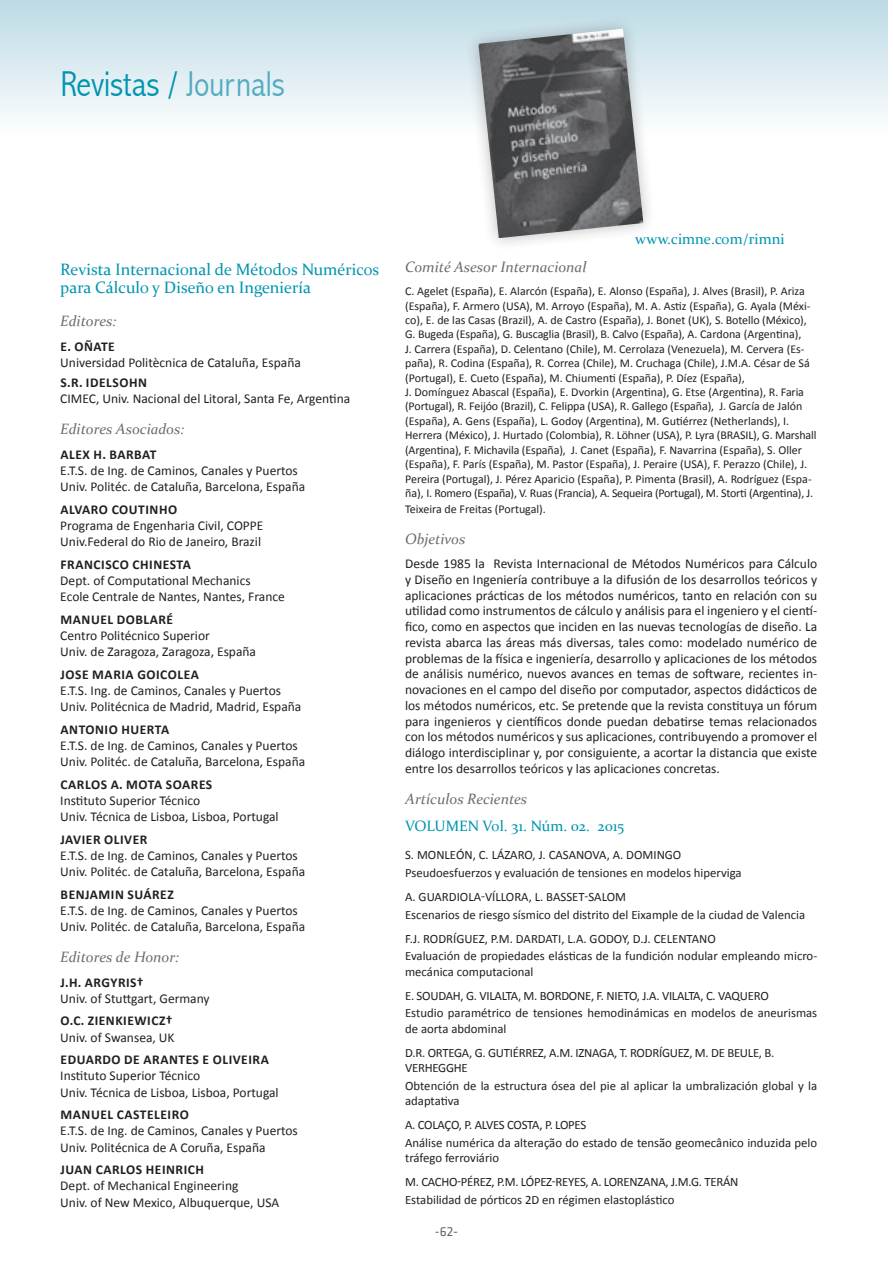
<style>
.page{position:relative;width:893px;height:1263px;background:#fff}
.page>*{position:absolute;margin:0;border:0;box-sizing:border-box;transform-origin:0 0}
.titolas{font:300 condensed 36px "Abadi";color:#0095b0}
.pulicacio{font:16.5px/18px "Constantia";color:#0095b0}
.tomo{font:italic 15px "Constantia";color:#6c6d70}
.pulicacio-2{font:15px "Constantia";color:#0095b0}
.txt{font:13.5px/15.8px "Calibri";color:#231f20}
.autors{font:700 13.5px "Calibri";letter-spacing:.04em;color:#231f20}
.autors-2{font:13.5px/16.2px "Calibri";color:#231f20}
.t1{font:13.5px "Klavika";color:#636366}
.txt-2{font:12.75px/15.3px "Calibri";color:#231f20}
.autors-3{font:12.75px/15.3px "Calibri";letter-spacing:-.02em;color:#231f20}
.autors-4{font:12.75px "Calibri";color:#231f20}
.txt-3{font:12px/14.4px "Calibri";color:#231f20}
.s1{color:#55acc1}
.s2{font-weight:700}
</style>
<div class="page">
<div style="left:0;top:0;width:888px;height:136px;background:linear-gradient(to bottom,#bcdae5,#fdfefe)"></div>
<div style="left:465px;top:15px;width:192px;height:236px;background:#231f20;opacity:.29"></div>
<img style="left:478px;top:29px;width:165px;height:209px">
<p class="titolas" style="left:60px;top:63px;width:226px">Revistas / <span class="s1">Journals</span></p>
<p class="pulicacio" style="left:60px;top:259px;width:320px">Revista Internacional de Métodos Numéricos para Cálculo y Diseño en Ingeniería</p>
<p class="tomo" style="left:60px;top:310px;width:57px">Editores:</p>
<p class="autors-2" style="left:60px;top:337px;width:242px"><span class="s2">E. OÑATE<br></span>Universidad Politècnica de Cataluña, España</p>
<p class="autors" style="left:61px;top:374px;width:88px">S.R. IDELSOHN</p>
<p class="autors-2" style="left:60px;top:390px;width:291px">CIMEC, Univ. Nacional del Litoral, Santa Fe, Argentina</p>
<p class="tomo" style="left:60px;top:419px;width:125px">Editores Asociados:</p>
<p class="autors" style="left:61px;top:446px;width:97px">ALEX H. BARBAT</p>
<p class="txt" style="left:60px;top:462px;width:246px;line-height:16.2px">E.T.S. de Ing. de Caminos, Canales y Puertos<br>Univ. Politéc. de Cataluña, Barcelona, España</p>
<p class="autors" style="left:61px;top:501px;width:118px">ALVARO COUTINHO</p>
<p class="txt" style="left:60px;top:517px;width:205px;line-height:16.2px">Programa de Engenharia Civil, COPPE<br>Univ.Federal do Rio de Janeiro, Brazil</p>
<p class="autors" style="left:61px;top:556px;width:132px">FRANCISCO CHINESTA</p>
<p class="txt" style="left:60px;top:572px;width:226px;line-height:16.2px">Dept. of Computational Mechanics<br>Ecole Centrale de Nantes, Nantes, France</p>
<p class="autors" style="left:61px;top:611px;width:114px">MANUEL DOBLARÉ</p>
<p class="txt" style="left:60px;top:627px;width:197px;line-height:16.2px">Centro Politécnico Superior<br>Univ. de Zaragoza, Zaragoza, España</p>
<p class="autors" style="left:61px;top:666px;width:140px">JOSE MARIA GOICOLEA</p>
<p class="txt" style="left:60px;top:682px;width:243px;line-height:16.2px">E.T.S. Ing. de Caminos, Canales y Puertos<br>Univ. Politécnica de Madrid, Madrid, España</p>
<p class="autors" style="left:61px;top:721px;width:110px">ANTONIO HUERTA</p>
<p class="txt" style="left:60px;top:737px;width:246px;line-height:16.2px">E.T.S. de Ing. de Caminos, Canales y Puertos<br>Univ. Politéc. de Cataluña, Barcelona, España</p>
<p class="autors" style="left:61px;top:776px;width:153px">CARLOS A. MOTA SOARES</p>
<p class="txt" style="left:60px;top:792px;width:220px;line-height:16.2px">Instituto Superior Técnico<br>Univ. Técnica de Lisboa, Lisboa, Portugal</p>
<p class="autors" style="left:61px;top:831px;width:88px">JAVIER OLIVER</p>
<p class="txt" style="left:60px;top:847px;width:246px;line-height:16.2px">E.T.S. de Ing. de Caminos, Canales y Puertos<br>Univ. Politéc. de Cataluña, Barcelona, España</p>
<p class="autors" style="left:61px;top:886px;width:115px">BENJAMIN SUÁREZ</p>
<p class="txt" style="left:60px;top:902px;width:246px;line-height:16.2px">E.T.S. de Ing. de Caminos, Canales y Puertos<br>Univ. Politéc. de Cataluña, Barcelona, España</p>
<p class="tomo" style="left:60px;top:946px;width:120px">Editores de Honor:</p>
<p class="autors" style="left:61px;top:974px;width:85px">J.H. ARGYRIS†</p>
<p class="txt" style="left:60px;top:990px;width:151px">Univ. of Stuttgart, Germany</p>
<p class="autors" style="left:61px;top:1012px;width:113px">O.C. ZIENKIEWICZ†</p>
<p class="txt" style="left:60px;top:1028px;width:116px">Univ. of Swansea, UK</p>
<p class="autors" style="left:61px;top:1051px;width:210px">EDUARDO DE ARANTES E OLIVEIRA</p>
<p class="txt" style="left:60px;top:1067px;width:220px;line-height:16.2px">Instituto Superior Técnico<br>Univ. Técnica de Lisboa, Lisboa, Portugal</p>
<p class="autors" style="left:61px;top:1106px;width:130px">MANUEL CASTELEIRO</p>
<p class="txt" style="left:60px;top:1122px;width:239px;line-height:16.2px">E.T.S. de Ing. de Caminos, Canales y Puertos<br>Univ. Politécnica de A Coruña, España</p>
<p class="autors" style="left:61px;top:1161px;width:145px">JUAN CARLOS HEINRICH</p>
<p class="txt" style="left:60px;top:1177px;width:220px;line-height:16.2px">Dept. of Mechanical Engineering<br>Univ. of New Mexico, Albuquerque, USA</p>
<p class="pulicacio-2" style="left:635px;top:229px;width:151px">www.cimne.com/rimni</p>
<p class="tomo" style="left:405px;top:257px;width:183px">Comité Asesor Internacional</p>
<p class="txt-3" style="left:405px;top:283px;width:413px">C. Agelet (España), E. Alarcón (España), E. Alonso (España), J. Alves (Brasil), P. Ariza (España), F. Armero (USA), M. Arroyo (España), M. A. Astiz (España), G. Ayala (Méxi&shy;co), E. de las Casas (Brazil), A. de Castro (España), J. Bonet (UK), S. Botello (México), G. Bugeda (España), G. Buscaglia (Brasil), B. Calvo (España), A. Cardona (Argentina),<br>J. Carrera (España), D. Celentano (Chile), M. Cerrolaza (Venezuela), M. Cervera (Es&shy;paña), R. Codina (España), R. Correa (Chile), M. Cruchaga (Chile), J.M.A. César de Sá (Portugal), E. Cueto (España), M. Chiumenti (España), P. Díez (España),<br>J. Domínguez Abascal (España), E. Dvorkin (Argentina), G. Etse (Argentina), R. Faria (Portugal), R. Feijóo (Brazil), C. Felippa (USA), R. Gallego (España), J. García de Jalón (España), A. Gens (España), L. Godoy (Argentina), M. Gutiérrez (Netherlands), I.<br>Herrera (México), J. Hurtado (Colombia), R. Löhner (USA), P. Lyra (BRASIL), G. Marshall (Argentina), F. Michavila (España), J. Canet (España), F. Navarrina (España), S. Oller (España), F. París (España), M. Pastor (España), J. Peraire (USA), F. Perazzo (Chile), J.<br>Pereira (Portugal), J. Pérez Aparicio (España), P. Pimenta (Brasil), A. Rodríguez (Espa&shy;ña), I. Romero (España), V. Ruas (Francia), A. Sequeira (Portugal), M. Storti (Argentina), J.</p>
<p class="txt-3" style="left:405px;top:501px;width:142px">Teixeira de Freitas (Portugal).</p>
<p class="tomo" style="left:405px;top:528px;width:62px">Objetivos</p>
<p class="txt" style="left:405px;top:555px;width:414px;text-align:justify">Desde 1985 la Revista Internacional de Métodos Numéricos para Cálculo y Diseño en Ingeniería contribuye a la difusión de los desarrollos teóricos y aplicaciones prácticas de los métodos numéricos, tanto en relación con su utilidad como instrumentos de cálculo y análisis para el ingeniero y el cientí&shy;fico, como en aspectos que inciden en las nuevas tecnologías de diseño. La revista abarca las áreas más diversas, tales como: modelado numérico de problemas de la física e ingeniería, desarrollo y aplicaciones de los métodos de análisis numérico, nuevos avances en temas de software, recientes in&shy;novaciones en el campo del diseño por computador, aspectos didácticos de los métodos numéricos, etc. Se pretende que la revista constituya un fórum para ingenieros y científicos donde puedan debatirse temas relacionados con los métodos numéricos y sus aplicaciones, contribuyendo a promover el diálogo interdisciplinar y, por consiguiente, a acortar la distancia que existe entre los desarrollos teóricos y las aplicaciones concretas.</p>
<p class="tomo" style="left:405px;top:789px;width:124px">Artículos Recientes</p>
<p class="pulicacio-2" style="left:405px;top:815px;width:221px">VOLUMEN Vol. 31. Núm. 02. 2015</p>
<p class="autors-4" style="left:405px;top:847px;width:278px">S. MONLEÓN, C. LÁZARO, J. CASANOVA, A. DOMINGO</p>
<p class="txt-2" style="left:405px;top:864px;width:338px">Pseudoesfuerzos y evaluación de tensiones en modelos hiperviga</p>
<p class="autors-4" style="left:405px;top:889px;width:222px">A. GUARDIOLA-VÍLLORA, L. BASSET-SALOM</p>
<p class="txt-2" style="left:405px;top:906px;width:402px">Escenarios de riesgo sísmico del distrito del Eixample de la ciudad de Valencia</p>
<p class="autors-4" style="left:405px;top:930px;width:312px">F.J. RODRÍGUEZ, P.M. DARDATI, L.A. GODOY, D.J. CELENTANO</p>
<p class="txt-2" style="left:405px;top:948px;width:414px">Evaluación de propiedades elásticas de la fundición nodular empleando micro&shy;mecánica computacional</p>
<p class="autors-3" style="left:405px;top:987px;width:365px">E. SOUDAH, G. VILALTA, M. BORDONE, F. NIETO, J.A. VILALTA, C. VAQUERO</p>
<p class="txt-2" style="left:405px;top:1005px;width:414px">Estudio paramétrico de tensiones hemodinámicas en modelos de aneurismas de aorta abdominal</p>
<p class="autors-3" style="left:405px;top:1044px;width:371px">D.R. ORTEGA, G. GUTIÉRREZ, A.M. IZNAGA, T. RODRÍGUEZ, M. DE BEULE, B.<br>VERHEGGHE</p>
<p class="txt-2" style="left:405px;top:1077px;width:414px">Obtención de la estructura ósea del pie al aplicar la umbralización global y la adaptativa</p>
<p class="autors-3" style="left:405px;top:1116px;width:183px">A. COLAÇO, P. ALVES COSTA, P. LOPES</p>
<p class="txt-2" style="left:405px;top:1134px;width:414px">Análise numérica da alteração do estado de tensão geomecânico induzida pelo tráfego ferroviário</p>
<p class="autors-3" style="left:405px;top:1173px;width:335px">M. CACHO-PÉREZ, P.M. LÓPEZ-REYES, A. LORENZANA, J.M.G. TERÁN</p>
<p class="txt-2" style="left:405px;top:1191px;width:271px">Estabilidad de pórticos 2D en régimen elastoplástico</p>
<p class="t1" style="left:435px;top:1224px;width:25px">-62-</p>
</div>
